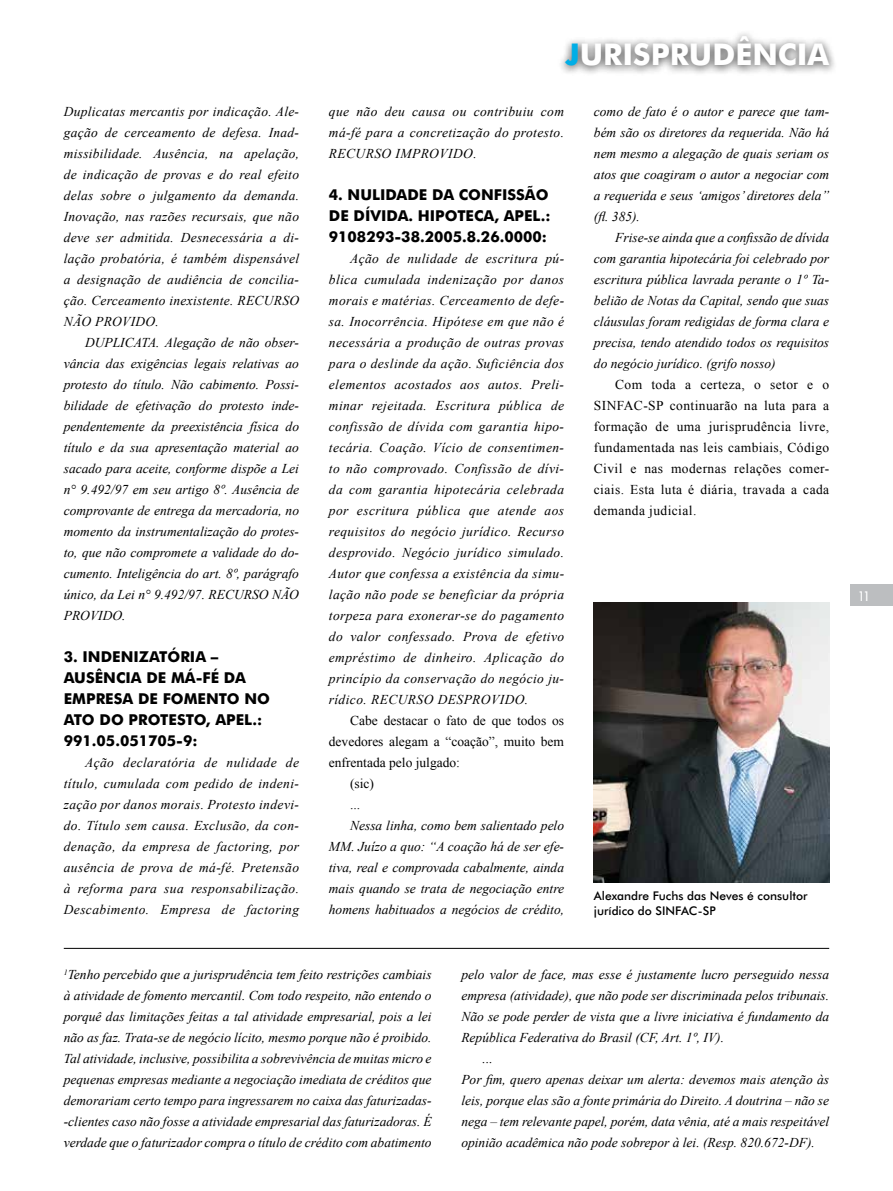
<style>
.page{position:relative;width:893px;height:1191px;background:#fff}
.page>*{position:absolute;margin:0;border:0;box-sizing:border-box;transform-origin:0 0}
.t1{font:700 30px "Futura BT";color:#fff}
.t2{font:700 15px/21px "Futura BT";color:#000}
.t3{font:italic 13.5px/21px "Times New Roman";color:#000;text-align:justify}
.t4{font:13.5px/21px "Times New Roman";color:#000;text-align:justify}
.t5{font:500 condensed 13.5px "Futura BT";color:#fff}
.t6{font:500 12px/14.4px "Futura BT";color:#000}
.s1{color:#00aee6}
</style>
<div class="page">
<div style="left:850px;top:585px;width:43px;height:21px;background:#bcbec0"></div>
<div style="left:557px;top:29px;width:281px;height:47px;background:#000;opacity:.75"></div>
<img style="left:594px;top:602px;width:235px;height:281px">
<hr style="left:64px;top:948px;width:765px;height:1px;background:#000">
<p class="t3" style="left:64px;top:100px;width:237px">Duplicatas mercantis por indicação. Ale&shy;gação de cerceamento de defesa. Inad&shy;missibilidade. Ausência, na apelação, de indicação de provas e do real efeito delas sobre o julgamento da demanda.<br>Inovação, nas razões recursais, que não deve ser admitida. Desnecessária a di&shy;lação probatória, é também dispensável a designação de audiência de concilia&shy;ção. Cerceamento inexistente. RECURSO NÃO PROVIDO.</p>
<p class="t3" style="left:64px;top:331px;width:237px;text-indent:21px">DUPLICATA. Alegação de não obser&shy;vância das exigências legais relativas ao protesto do título. Não cabimento. Possi&shy;bilidade de efetivação do protesto inde&shy;pendentemente da preexistência física do título e da sua apresentação material ao sacado para aceite, conforme dispõe a Lei n° 9.492/97 em seu artigo 8º. Ausência de comprovante de entrega da mercadoria, no momento da instrumentalização do protes&shy;to, que não compromete a validade do do&shy;cumento. Inteligência do art. 8º, parágrafo único, da Lei n° 9.492/97. RECURSO NÃO PROVIDO.</p>
<p class="t2" style="left:64px;top:646px;width:208px">3. INDENIZATÓRIA –<br>AUSÊNCIA DE MÁ-FÉ DA<br>EMPRESA DE FOMENTO NO<br>ATO DO PROTESTO, APEL.:<br>991.05.051705-9:</p>
<p class="t3" style="left:64px;top:751px;width:237px;text-indent:21px">Ação declaratória de nulidade de título, cumulada com pedido de indeni&shy;zação por danos morais. Protesto indevi&shy;do. Título sem causa. Exclusão, da con&shy;denação, da empresa de factoring, por ausência de prova de má-fé. Pretensão à reforma para sua responsabilização.<br>Descabimento. Empresa de factoring</p>
<h1 class="t1" style="left:565px;top:36px;width:265px"><span class="s1">J</span>URISPRUDÊNCIA</h1>
<p class="t3" style="left:329px;top:100px;width:237px">que não deu causa ou contribuiu com má-fé para a concretização do protesto.<br>RECURSO IMPROVIDO.</p>
<p class="t2" style="left:329px;top:184px;width:223px">4. NULIDADE DA CONFISSÃO<br>DE DÍVIDA. HIPOTECA, APEL.:<br>9108293-38.2005.8.26.0000:</p>
<p class="t3" style="left:329px;top:247px;width:237px;text-indent:21px">Ação de nulidade de escritura pú&shy;blica cumulada indenização por danos morais e matérias. Cerceamento de defe&shy;sa. Inocorrência. Hipótese em que não é necessária a produção de outras provas para o deslinde da ação. Suficiência dos elementos acostados aos autos. Preli&shy;minar rejeitada. Escritura pública de confissão de dívida com garantia hipo&shy;tecária. Coação. Vício de consentimen&shy;to não comprovado. Confissão de dívi&shy;da com garantia hipotecária celebrada por escritura pública que atende aos requisitos do negócio jurídico. Recurso desprovido. Negócio jurídico simulado.<br>Autor que confessa a existência da simu&shy;lação não pode se beneficiar da própria torpeza para exonerar-se do pagamento do valor confessado. Prova de efetivo empréstimo de dinheiro. Aplicação do princípio da conservação do negócio ju&shy;rídico. RECURSO DESPROVIDO.</p>
<p class="t4" style="left:350px;top:710px;width:216px">Cabe destacar o fato de que todos os</p>
<p class="t4" style="left:329px;top:731px;width:237px">devedores alegam a “coação”, muito bem</p>
<p class="t4" style="left:329px;top:752px;width:133px">enfrentada pelo julgado:</p>
<p class="t4" style="left:350px;top:773px;width:25px">(sic)</p>
<p class="t4" style="left:350px;top:794px;width:12px">...</p>
<p class="t3" style="left:329px;top:815px;width:237px;text-indent:21px">Nessa linha, como bem salientado pelo MM. Juízo a quo: “A coação há de ser efe&shy;tiva, real e comprovada cabalmente, ainda mais quando se trata de negociação entre homens habituados a negócios de crédito,</p>
<p class="t3" style="left:594px;top:100px;width:237px">como de fato é o autor e parece que tam&shy;bém são os diretores da requerida. Não há nem mesmo a alegação de quais seriam os atos que coagiram o autor a negociar com a requerida e seus ‘amigos’ diretores dela” (fl. 385).</p>
<p class="t3" style="left:594px;top:226px;width:237px;text-indent:21px">Frise-se ainda que a confissão de dívida com garantia hipotecária foi celebrado por escritura pública lavrada perante o 1º Ta&shy;belião de Notas da Capital, sendo que suas cláusulas foram redigidas de forma clara e precisa, tendo atendido todos os requisitos do negócio jurídico. (grifo nosso)</p>
<p class="t4" style="left:594px;top:374px;width:237px;text-indent:21px">Com toda a certeza, o setor e o SINFAC-SP continuarão na luta para a formação de uma jurisprudência livre, fundamentada nas leis cambiais, Código Civil e nas modernas relações comer&shy;ciais. Esta luta é diária, travada a cada demanda judicial.</p>
<p class="t6" style="left:594px;top:888px;width:215px">Alexandre Fuchs das Neves é consultor jurídico do SINFAC-SP</p>
<p class="t3" style="left:64px;top:963px;width:369px"><sup>1</sup>Tenho percebido que a jurisprudência tem feito restrições cambiais à atividade de fomento mercantil. Com todo respeito, não entendo o porquê das limitações feitas a tal atividade empresarial, pois a lei não as faz. Trata-se de negócio lícito, mesmo porque não é proibido.<br>Tal atividade, inclusive, possibilita a sobrevivência de muitas micro e pequenas empresas mediante a negociação imediata de créditos que demorariam certo tempo para ingressarem no caixa das faturizadas--clientes caso não fosse a atividade empresarial das faturizadoras. É verdade que o faturizador compra o título de crédito com abatimento</p>
<p class="t3" style="left:461px;top:964px;width:369px">pelo valor de face, mas esse é justamente lucro perseguido nessa</p>
<p class="t3" style="left:461px;top:985px;width:369px">empresa (atividade), que não pode ser discriminada pelos tribunais.</p>
<p class="t3" style="left:461px;top:1006px;width:369px">Não se pode perder de vista que a livre iniciativa é fundamento da</p>
<p class="t3" style="left:461px;top:1027px;width:264px">República Federativa do Brasil (CF, Art. 1º, IV).</p>
<p class="t3" style="left:483px;top:1048px;width:12px">...</p>
<p class="t3" style="left:461px;top:1069px;width:369px">Por fim, quero apenas deixar um alerta: devemos mais atenção às</p>
<p class="t3" style="left:461px;top:1090px;width:369px">leis, porque elas são a fonte primária do Direito. A doutrina – não se</p>
<p class="t3" style="left:461px;top:1111px;width:369px">nega – tem relevante papel, porém, data vênia, até a mais respeitável</p>
<p class="t3" style="left:461px;top:1132px;width:355px">opinião acadêmica não pode sobrepor à lei. (Resp. 820.672-DF).</p>
<p class="t5" style="left:859px;top:587px;width:12px">11</p>
</div>
